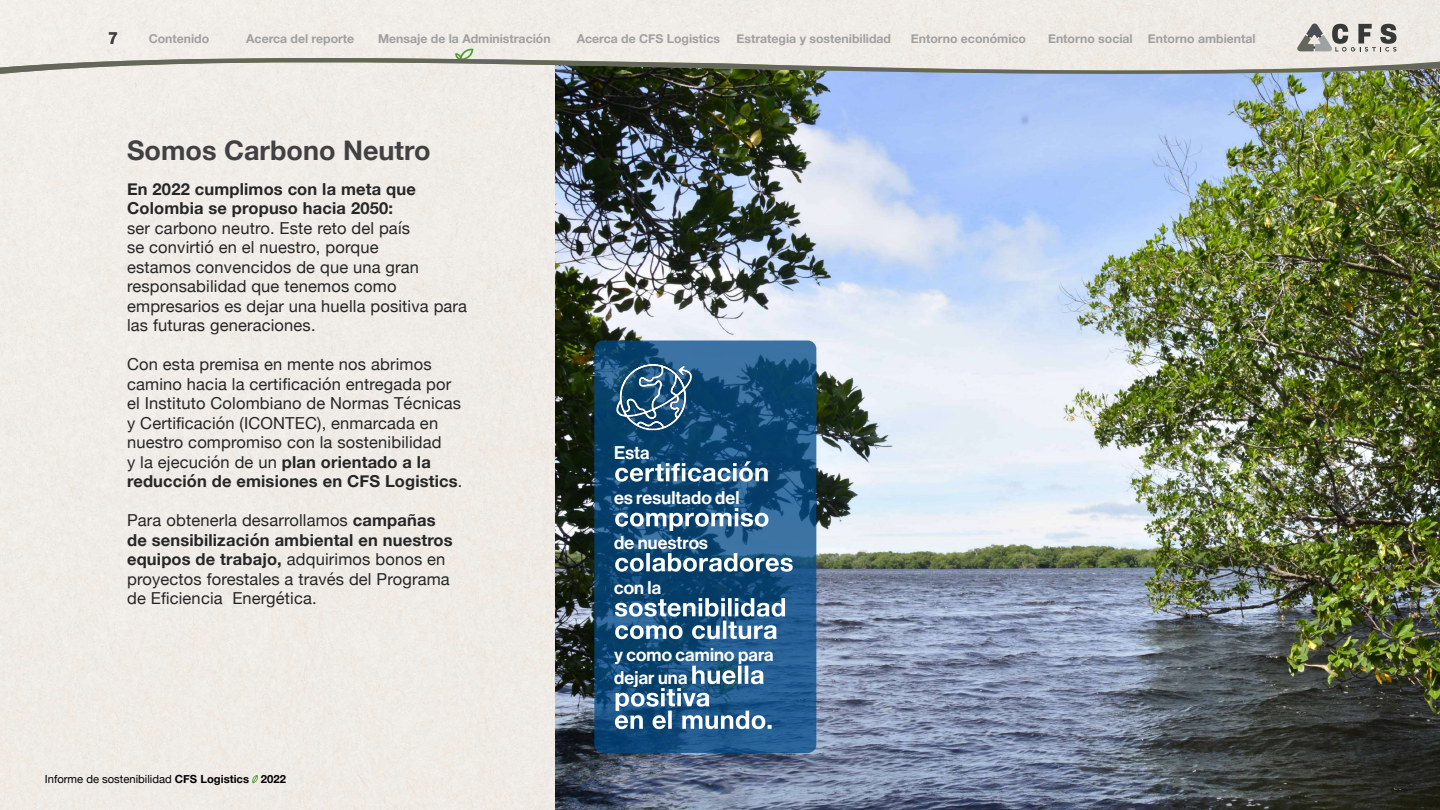
<style>
.page{position:relative;width:1440px;height:810px;background:#fff}
.page>*{position:absolute;margin:0;border:0;box-sizing:border-box;transform-origin:0 0}
.t1{font:700 27px "Helvetica Neue";color:#414042}
.t2{font:700 25.5px/22.5px "Helvetica Neue";letter-spacing:.01em;color:#fff}
.t3{font:18px/22.5px "Neue Haas Display Mediu";letter-spacing:.01em;color:#fff}
.t4{font:16.5px/19.5px "Helvetica Neue";letter-spacing:.01em;color:#262626}
.t5{font:700 16.5px/19.5px "Helvetica Neue";letter-spacing:.01em;color:#262626}
.t6{font:700 16.5px "Helvetica Neue";color:#414042}
.t7{font:700 12.3px "Helvetica Neue";color:#a0a0a0}
.t8{font:11.25px "Helvetica Neue";color:#000}
.s1{font-weight:700}
.s2{font-family:"Helvetica Neue";font-weight:700;font-size:25.5px}
</style>
<div class="page">
<img style="left:555px;top:81px;width:885px;height:729px">
<svg style="left:594px;top:340px;width:222px;height:413px;background:#164f7e"></svg>
<img style="left:614px;top:357px;width:79px;height:79px">
<svg style="left:0;top:24px;width:1440px;height:57px;background:#d3d3ce"></svg>
<svg style="left:252px;top:775px;width:6px;height:8px"></svg>
<p class="t6" style="left:108px;top:25px;width:11px">7</p>
<p class="t7" style="left:149px;top:29px;width:62px">Contenido</p>
<p class="t7" style="left:246px;top:29px;width:110px">Acerca del reporte</p>
<p class="t7" style="left:378px;top:29px;width:174px">Mensaje de la Administración</p>
<p class="t7" style="left:577px;top:29px;width:145px">Acerca de CFS Logistics</p>
<p class="t7" style="left:737px;top:29px;width:156px">Estrategia y sostenibilidad</p>
<p class="t7" style="left:911px;top:29px;width:117px">Entorno económico</p>
<p class="t7" style="left:1048px;top:29px;width:209px">Entorno social Entorno ambiental</p>
<h1 class="t1" style="left:127px;top:130px;width:305px">Somos Carbono Neutro</h1>
<p class="t5" style="left:127px;top:180px;width:290px">En 2022 cumplimos con la meta que<br>Colombia se propuso hacia 2050:</p>
<p class="t4" style="left:127px;top:219px;width:342px">ser carbono neutro. Este reto del país<br>se convirtió en el nuestro, porque<br>estamos convencidos de que una gran responsabilidad que tenemos como empresarios es dejar una huella positiva para las futuras generaciones.</p>
<p class="t4" style="left:127px;top:356px;width:337px">Con esta premisa en mente nos abrimos camino hacia la certificación entregada por el Instituto Colombiano de Normas Técnicas y Certificación (ICONTEC), enmarcada en nuestro compromiso con la sostenibilidad<br>y la ejecución de un <span class="s1">plan orientado a la reducción de emisiones en CFS Logistics</span>.</p>
<p class="t4" style="left:127px;top:512px;width:327px">Para obtenerla desarrollamos <span class="s1">campañas de sensibilización ambiental en nuestros equipos de trabajo,</span> adquirimos bonos en proyectos forestales a través del Programa de Eficiencia Energética.</p>
<p class="t8" style="left:45px;top:771px;width:243px">Informe de sostenibilidad <span class="s1">CFS Logistics 2022</span></p>
<p class="t3" style="left:614px;top:442px;width:37px">Esta</p>
<h2 class="t2" style="left:614px;top:462px;width:156px">certificación</h2>
<p class="t3" style="left:614px;top:487px;width:127px">es resultado del</p>
<h2 class="t2" style="left:614px;top:507px;width:157px">compromiso</h2>
<p class="t3" style="left:614px;top:532px;width:95px">de nuestros</p>
<h2 class="t2" style="left:614px;top:552px;width:181px">colaboradores</h2>
<p class="t3" style="left:614px;top:577px;width:49px">con la</p>
<h2 class="t2" style="left:614px;top:597px;width:174px">sostenibilidad como cultura</h2>
<p class="t3" style="left:614px;top:644px;width:161px">y como camino para dejar una <span class="s2">huella</span></p>
<h2 class="t2" style="left:614px;top:687px;width:160px">positiva<br>en el mundo.</h2>
</div>
